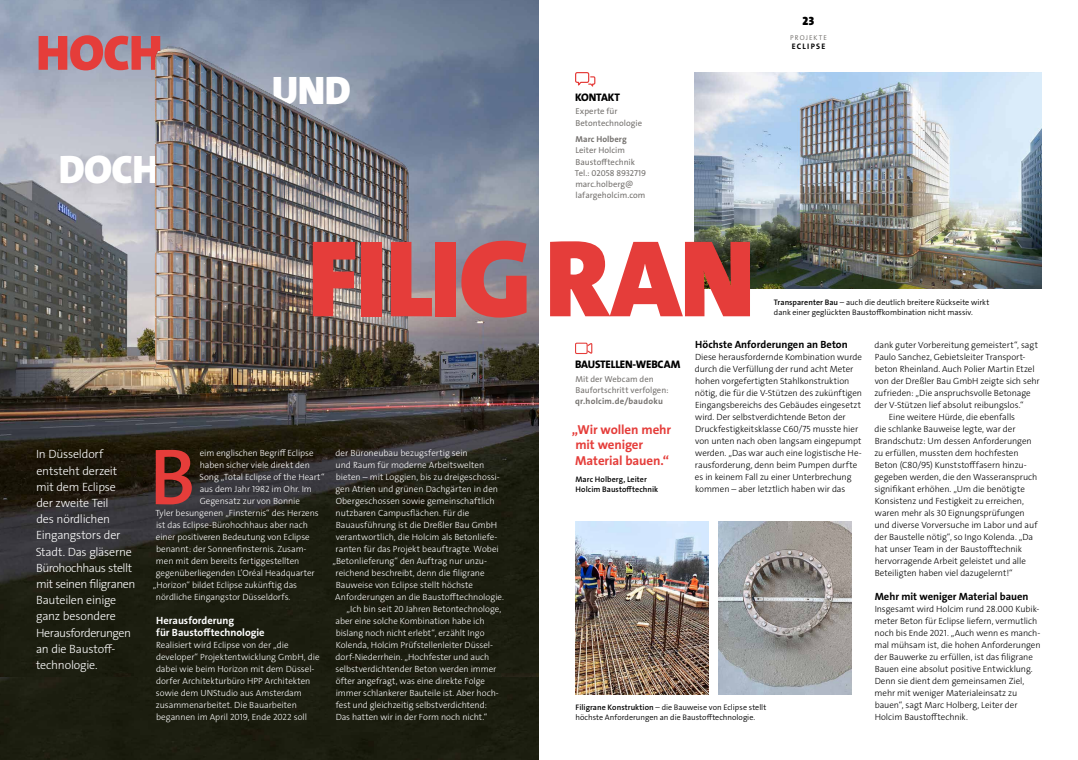
<style>
.page{position:relative;width:1078px;height:760px;background:#fff}
.page>*{position:absolute;margin:0;border:0;box-sizing:border-box;transform-origin:0 0}
.t1{font:900 110.2px "The Sans LP9";letter-spacing:-.02em;color:#e53d3a}
.t2{font:80.1px "The Sans LP6 Se Bld";color:#e53d3a}
.t3{font:900 50px "The Sans LP9";color:#e53d3a}
.t4{font:900 40px "The Sans LP9";letter-spacing:-.015em;color:#fff}
.t5{font:13px/15.6px "The Sans LP7 Bld";letter-spacing:-.01em;color:#e53d3a}
.t6{font:12px/16.2px "The Sans LP3 Lig";letter-spacing:-.02em;color:#fff}
.t7{font:900 12px "The Sans LP9";color:#000}
.t8{font:11px "The Sans LP8 Ex Bld";letter-spacing:-.02em;color:#000}
.t9{font:10.5px "The Sans LP7 Bld";color:#000}
.t10{font:10.5px/12px "The Sans LP7 Bld";color:#fff}
.t11{font:9px/12px "The Sans LP3 Lig";letter-spacing:-.005em;color:#000}
.t12{font:9px/12px "The Sans LP3 Lig";color:#fff}
.t13{font:8.6px/11.1px "The Sans LP5 Plain";color:#75726f}
.t14{font:8.6px "The Sans LP7 Bld";letter-spacing:.02em;color:#75726f}
.t15{font:8px/10px "The Sans LP4 Se Lig";color:#000}
.t16{font:8px/10px "The Sans LP6 Se Bld";letter-spacing:.005em;color:#000}
.t17{font:8px "The Sans LP7 Bld";letter-spacing:.15em;color:#000}
.t18{font:7px "The Sans LP3 Lig";letter-spacing:.15em;color:#55524e}
.s1{font-family:"The Sans LP6 Se Bld"}
</style>
<div class="page">
<img style="left:575px;top:522px;width:132px;height:172px">
<img style="left:718px;top:522px;width:132px;height:172px">
<div style="left:0;top:677px;width:539px;height:83px;background:#1b1d0f"></div>
<img style="left:0;top:0;width:539px;height:677px">
<img style="left:694px;top:72px;width:347px;height:216px">
<svg style="left:575px;top:72px;width:20px;height:15px"></svg>
<svg style="left:587px;top:343px;width:5px;height:11px"></svg>
<div style="left:575px;top:343px;width:12px;height:11px;border:1px solid #e53d3a"></div>
<img style="left:144px;top:36px;width:315px;height:381px">
<h3 class="t3" style="left:36px;top:21px;width:128px">HOCH</h3>
<h3 class="t4" style="left:59px;top:144px;width:102px">DOCH</h3>
<h3 class="t4" style="left:272px;top:65px;width:81px">UND</h3>
<p class="t8" style="left:575px;top:90px;width:47px">KONTAKT</p>
<p class="t13" style="left:575px;top:106px;width:68px">Experte für<br>Betontechnologie</p>
<p class="t14" style="left:575px;top:134px;width:53px">Marc Holberg</p>
<p class="t13" style="left:574px;top:145px;width:73px">Leiter Holcim<br>Baustofftechnik<br>Tel.: 02058 8932719 marc.holberg@ lafargeholcim.com</p>
<h1 class="t1" style="left:307px;top:208px;width:449px">FILIG RAN</h1>
<h3 class="t7" style="left:802px;top:14px;width:13px">23</h3>
<p class="t18" style="left:790px;top:33px;width:38px">PROJEKTE</p>
<p class="t17" style="left:791px;top:41px;width:35px">ECLIPSE</p>
<p class="t15" style="left:773px;top:298px;width:217px"><span class="s1">Transparenter Bau</span> – auch die deutlich breitere Rückseite wirkt dank einer geglückten Baustoffkombination nicht massiv.</p>
<p class="t6" style="left:36px;top:446px;width:101px">In Düsseldorf entsteht derzeit mit dem Eclipse<br>der zweite Teil<br>des nördlichen<br>Eingangstors der<br>Stadt. Das gläserne<br>Bürohochhaus stellt mit seinen filigranen<br>Bauteilen einige ganz besondere<br>Herausforderungen an die Baustoff&shy;technologie.</p>
<h2 class="t2" style="left:149px;top:426px;width:47px">B</h2>
<p class="t12" style="left:200px;top:447px;width:115px">eim englischen Begriff Eclipse</p>
<p class="t12" style="left:200px;top:459px;width:112px">haben sicher viele direkt den</p>
<p class="t12" style="left:199px;top:471px;width:127px">Song „Total Eclipse of the Heart“</p>
<p class="t12" style="left:200px;top:483px;width:114px">aus dem Jahr 1982 im Ohr. Im</p>
<p class="t12" style="left:200px;top:495px;width:102px">Gegensatz zur von Bonnie</p>
<p class="t12" style="left:155px;top:507px;width:165px">Tyler besungenen „Finsternis“ des Herzens</p>
<p class="t12" style="left:156px;top:519px;width:153px">ist das Eclipse-Bürohochhaus aber nach</p>
<p class="t12" style="left:156px;top:531px;width:155px">einer positiveren Bedeutung von Eclipse</p>
<p class="t12" style="left:156px;top:543px;width:152px">benannt: der Sonnenfinsternis. Zusam-</p>
<p class="t12" style="left:156px;top:555px;width:145px">men mit dem bereits fertiggestellten</p>
<p class="t12" style="left:156px;top:567px;width:160px">gegenüberliegenden L’Oréal Headquarter</p>
<p class="t12" style="left:153px;top:579px;width:146px">„Horizon“ bildet Eclipse zukünftig das</p>
<p class="t12" style="left:156px;top:591px;width:136px">nördliche Eingangstor Düsseldorfs.</p>
<p class="t10" style="left:156px;top:615px;width:110px">Herausforderung<br>für Baustofftechnologie</p>
<p class="t12" style="left:156px;top:639px;width:165px">Realisiert wird Eclipse von der „die developer“ Projektentwicklung GmbH, die dabei wie beim Horizon mit dem Düssel&shy;dorfer Architekturbüro HPP Architekten sowie dem UNStudio aus Amsterdam zusammenarbeitet. Die Bauarbeiten begannen im April 2019, Ende 2022 soll</p>
<p class="t12" style="left:335px;top:447px;width:134px">der Büroneubau bezugsfertig sein</p>
<p class="t12" style="left:335px;top:459px;width:150px">und Raum für moderne Arbeitswelten</p>
<p class="t12" style="left:335px;top:471px;width:165px">bieten – mit Loggien, bis zu dreigeschossi-</p>
<p class="t12" style="left:335px;top:483px;width:164px">gen Atrien und grünen Dachgärten in den</p>
<p class="t12" style="left:335px;top:495px;width:160px">Obergeschossen sowie gemeinschaftlich</p>
<p class="t12" style="left:335px;top:507px;width:135px">nutzbaren Campusflächen. Für die</p>
<p class="t12" style="left:335px;top:519px;width:163px">Bauausführung ist die Dreßler Bau GmbH</p>
<p class="t12" style="left:336px;top:531px;width:163px">verantwortlich, die Holcim als Betonliefe-</p>
<p class="t12" style="left:335px;top:543px;width:165px">ranten für das Projekt beauftragte. Wobei</p>
<p class="t12" style="left:332px;top:555px;width:156px">„Betonlieferung“ den Auftrag nur unzu-</p>
<p class="t12" style="left:335px;top:567px;width:151px">reichend beschreibt, denn die filigrane</p>
<p class="t12" style="left:335px;top:579px;width:139px">Bauweise von Eclipse stellt höchste</p>
<p class="t12" style="left:335px;top:591px;width:170px">Anforderungen an die Baustofftechnologie.</p>
<p class="t12" style="left:346px;top:603px;width:156px">„Ich bin seit 20 Jahren Betontechnologe,</p>
<p class="t12" style="left:335px;top:615px;width:151px">aber eine solche Kombination habe ich</p>
<p class="t12" style="left:335px;top:627px;width:150px">bislang noch nicht erlebt“, erzählt Ingo</p>
<p class="t12" style="left:335px;top:639px;width:159px">Kolenda, Holcim Prüfstellenleiter Düssel-</p>
<p class="t12" style="left:335px;top:651px;width:155px">dorf-Niederrhein. „Hochfester und auch</p>
<p class="t12" style="left:335px;top:663px;width:162px">selbstverdichtender Beton werden immer</p>
<p class="t12" style="left:336px;top:675px;width:151px">öfter angefragt, was eine direkte Folge</p>
<p class="t12" style="left:335px;top:687px;width:165px">immer schlankerer Bauteile ist. Aber hoch-</p>
<p class="t12" style="left:335px;top:699px;width:153px">fest und gleichzeitig selbstverdichtend:</p>
<p class="t12" style="left:335px;top:711px;width:153px">Das hatten wir in der Form noch nicht.“</p>
<p class="t8" style="left:575px;top:357px;width:107px">BAUSTELLEN-WEBCAM</p>
<p class="t13" style="left:575px;top:373px;width:95px">Mit der Webcam den<br>Baufortschritt verfolgen:</p>
<p class="t14" style="left:575px;top:395px;width:89px">qr.holcim.de/baudoku</p>
<h3 class="t5" style="left:572px;top:422px;width:101px">„Wir wollen mehr mit weniger<br>Material bauen.“</h3>
<p class="t16" style="left:575px;top:474px;width:84px">Marc Holberg, Leiter<br>Holcim Baustofftechnik</p>
<p class="t9" style="left:695px;top:338px;width:154px">Höchste Anforderungen an Beton</p>
<p class="t11" style="left:694px;top:351px;width:168px">Diese herausfordernde Kombination wurde durch die Verfüllung der rund acht Meter hohen vorgefertigten Stahlkonstruktion nötig, die für die V-Stützen des zukünftigen Eingangsbereichs des Gebäudes eingesetzt wird. Der selbstverdichtende Beton der Druckfestigkeitsklasse C60/75 musste hier von unten nach oben langsam eingepumpt werden. „Das war auch eine logistische He&shy;rausforderung, denn beim Pumpen durfte es in keinem Fall zu einer Unterbrechung kommen – aber letztlich haben wir das</p>
<p class="t15" style="left:575px;top:702px;width:192px"><span class="s1">Filigrane Konstruktion</span> – die Bauweise von Eclipse stellt höchste Anforderungen an die Baustofftechnologie.</p>
<p class="t11" style="left:874px;top:339px;width:165px">dank guter Vorbereitung gemeistert“, sagt</p>
<p class="t11" style="left:874px;top:351px;width:152px">Paulo Sanchez, Gebietsleiter Transport-</p>
<p class="t11" style="left:874px;top:363px;width:161px">beton Rheinland. Auch Polier Martin Etzel</p>
<p class="t11" style="left:874px;top:375px;width:166px">von der Dreßler Bau GmbH zeigte sich sehr</p>
<p class="t11" style="left:874px;top:387px;width:158px">zufrieden: „Die anspruchsvolle Betonage</p>
<p class="t11" style="left:874px;top:399px;width:151px">der V-Stützen lief absolut reibungslos.“</p>
<p class="t11" style="left:888px;top:411px;width:128px">Eine weitere Hürde, die ebenfalls</p>
<p class="t11" style="left:874px;top:423px;width:142px">die schlanke Bauweise legte, war der</p>
<p class="t11" style="left:874px;top:435px;width:158px">Brandschutz: Um dessen Anforderungen</p>
<p class="t11" style="left:874px;top:447px;width:146px">zu erfüllen, mussten dem hochfesten</p>
<p class="t11" style="left:874px;top:459px;width:152px">Beton (C80/95) Kunststofffasern hinzu-</p>
<p class="t11" style="left:874px;top:471px;width:164px">gegeben werden, die den Wasseranspruch</p>
<p class="t11" style="left:874px;top:483px;width:152px">signifikant erhöhen. „Um die benötigte</p>
<p class="t11" style="left:874px;top:495px;width:151px">Konsistenz und Festigkeit zu erreichen,</p>
<p class="t11" style="left:874px;top:507px;width:151px">waren mehr als 30 Eignungsprüfungen</p>
<p class="t11" style="left:874px;top:519px;width:164px">und diverse Vorversuche im Labor und auf</p>
<p class="t11" style="left:874px;top:531px;width:160px">der Baustelle nötig“, so Ingo Kolenda. „Da</p>
<p class="t11" style="left:874px;top:543px;width:149px">hat unser Team in der Baustofftechnik</p>
<p class="t11" style="left:874px;top:555px;width:153px">hervorragende Arbeit geleistet und alle</p>
<p class="t11" style="left:874px;top:567px;width:139px">Beteiligten haben viel dazugelernt!“</p>
<p class="t9" style="left:874px;top:590px;width:155px">Mehr mit weniger Material bauen</p>
<p class="t11" style="left:874px;top:603px;width:167px">Insgesamt wird Holcim rund 28.000 Kubik&shy;meter Beton für Eclipse liefern, vermutlich noch bis Ende 2021. „Auch wenn es manch&shy;mal mühsam ist, die hohen Anforderungen der Bauwerke zu erfüllen, ist das filigrane Bauen eine absolut positive Entwicklung.<br>Denn sie dient dem gemeinsamen Ziel, mehr mit weniger Materialeinsatz zu bauen“, sagt Marc Holberg, Leiter der Holcim Baustofftechnik.</p>
</div>
